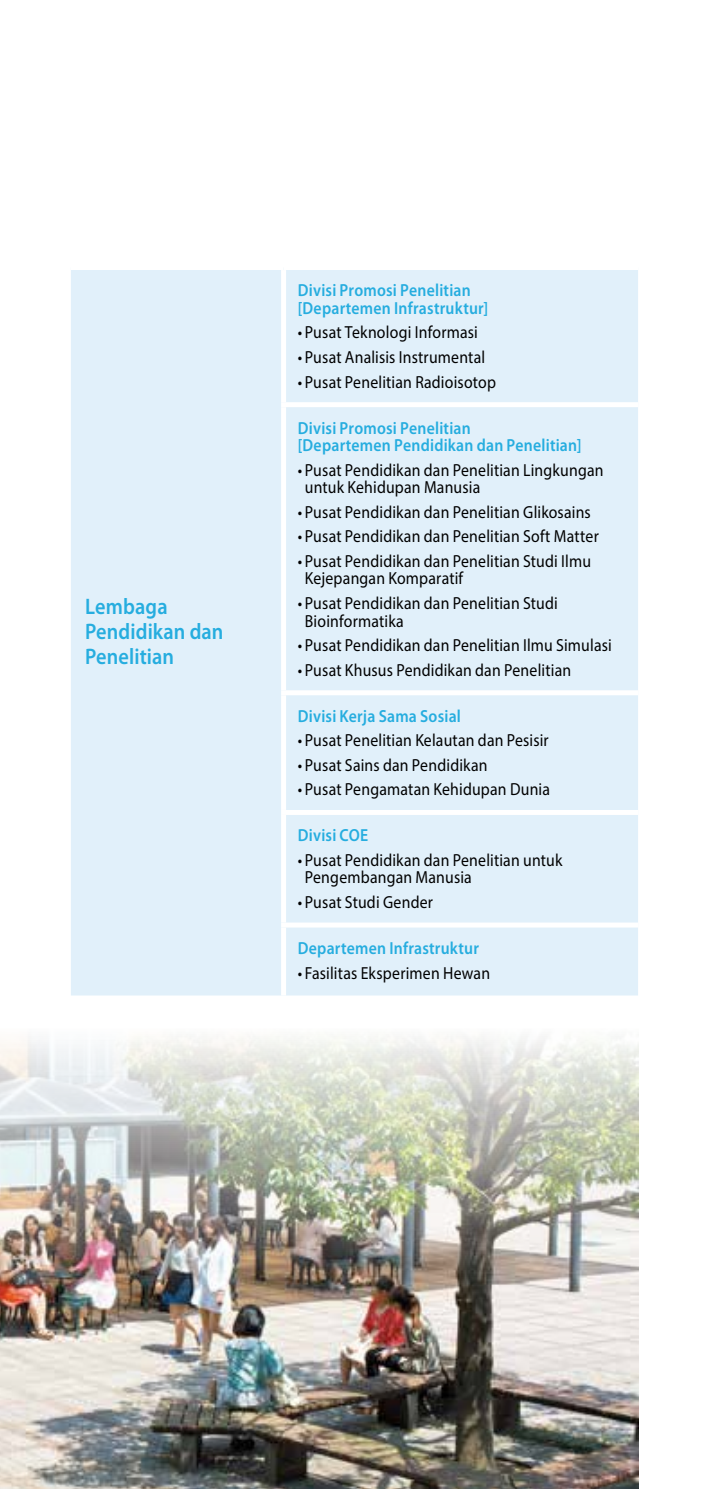
<style>
.page{position:relative;width:709px;height:1489px;background:#fff}
.page>*{position:absolute;margin:0;border:0;box-sizing:border-box;transform-origin:0 0}
.t1{font:600 22.5px/25px "Myriad Pro";letter-spacing:.005em;color:#26addf;scale:.9 1}
.t2{font:17.5px/17.5px "Myriad Pro";letter-spacing:.01em;color:#000;scale:.9 1}
.t3{font:600 17.5px/17.5px "Myriad Pro";letter-spacing:.015em;color:#26addf;scale:.9 1}
</style>
<div class="page">
<img style="left:0;top:1036px;width:638px;height:452px">
<div style="left:71px;top:270px;width:567px;height:725px;background:#e1f0fa"></div>
<div style="left:281px;top:270px;width:5px;height:132px;background:#fff"></div>
<div style="left:281px;top:402px;width:357px;height:5px;background:#fff"></div>
<div style="left:281px;top:407px;width:5px;height:283px;background:#fff"></div>
<div style="left:281px;top:690px;width:357px;height:5px;background:#fff"></div>
<div style="left:281px;top:695px;width:5px;height:115px;background:#fff"></div>
<div style="left:281px;top:810px;width:357px;height:5px;background:#fff"></div>
<div style="left:281px;top:815px;width:5px;height:107px;background:#fff"></div>
<div style="left:281px;top:922px;width:357px;height:5px;background:#fff"></div>
<div style="left:281px;top:927px;width:5px;height:68px;background:#fff"></div>
<p class="t1" style="left:85px;top:593px;width:155px">Lembaga<br>Pendidikan dan<br>Penelitian</p>
<p class="t3" style="left:298px;top:281px;width:213px">Divisi Promosi Penelitian [Departemen Infrastruktur]</p>
<p class="t2" style="left:298px;top:323px;width:202px">• Pusat Teknologi Informasi</p>
<p class="t2" style="left:298px;top:348px;width:210px">• Pusat Analisis Instrumental</p>
<p class="t2" style="left:298px;top:373px;width:222px">• Pusat Penelitian Radioisotop</p>
<p class="t3" style="left:298px;top:418px;width:317px">Divisi Promosi Penelitian<br>[Departemen Pendidikan dan Penelitian]</p>
<p class="t2" style="left:305px;top:460px;width:333px;text-indent:-7px">• Pusat Pendidikan dan Penelitian Lingkungan untuk Kehidupan Manusia</p>
<p class="t2" style="left:298px;top:503px;width:327px">• Pusat Pendidikan dan Penelitian Glikosains</p>
<p class="t2" style="left:298px;top:527px;width:336px">• Pusat Pendidikan dan Penelitian Soft Matter</p>
<p class="t2" style="left:305px;top:552px;width:319px;text-indent:-7px">• Pusat Pendidikan dan Penelitian Studi Ilmu<br>Kejepangan Komparatif</p>
<p class="t2" style="left:305px;top:594px;width:283px;text-indent:-7px">• Pusat Pendidikan dan Penelitian Studi<br>Bioinformatika</p>
<p class="t2" style="left:298px;top:636px;width:350px">• Pusat Pendidikan dan Penelitian Ilmu Simulasi</p>
<p class="t2" style="left:298px;top:661px;width:305px">• Pusat Khusus Pendidikan dan Penelitian</p>
<p class="t3" style="left:298px;top:706px;width:183px">Divisi Kerja Sama Sosial</p>
<p class="t2" style="left:298px;top:731px;width:280px">• Pusat Penelitian Kelautan dan Pesisir</p>
<p class="t2" style="left:298px;top:756px;width:212px">• Pusat Sains dan Pendidikan</p>
<p class="t2" style="left:298px;top:780px;width:282px">• Pusat Pengamatan Kehidupan Dunia</p>
<p class="t3" style="left:298px;top:826px;width:80px">Divisi COE</p>
<p class="t2" style="left:305px;top:851px;width:288px;text-indent:-7px">• Pusat Pendidikan dan Penelitian untuk<br>Pengembangan Manusia</p>
<p class="t2" style="left:298px;top:893px;width:152px">• Pusat Studi Gender</p>
<p class="t3" style="left:298px;top:938px;width:203px">Departemen Infrastruktur</p>
<p class="t2" style="left:298px;top:963px;width:215px">• Fasilitas Eksperimen Hewan</p>
</div>
